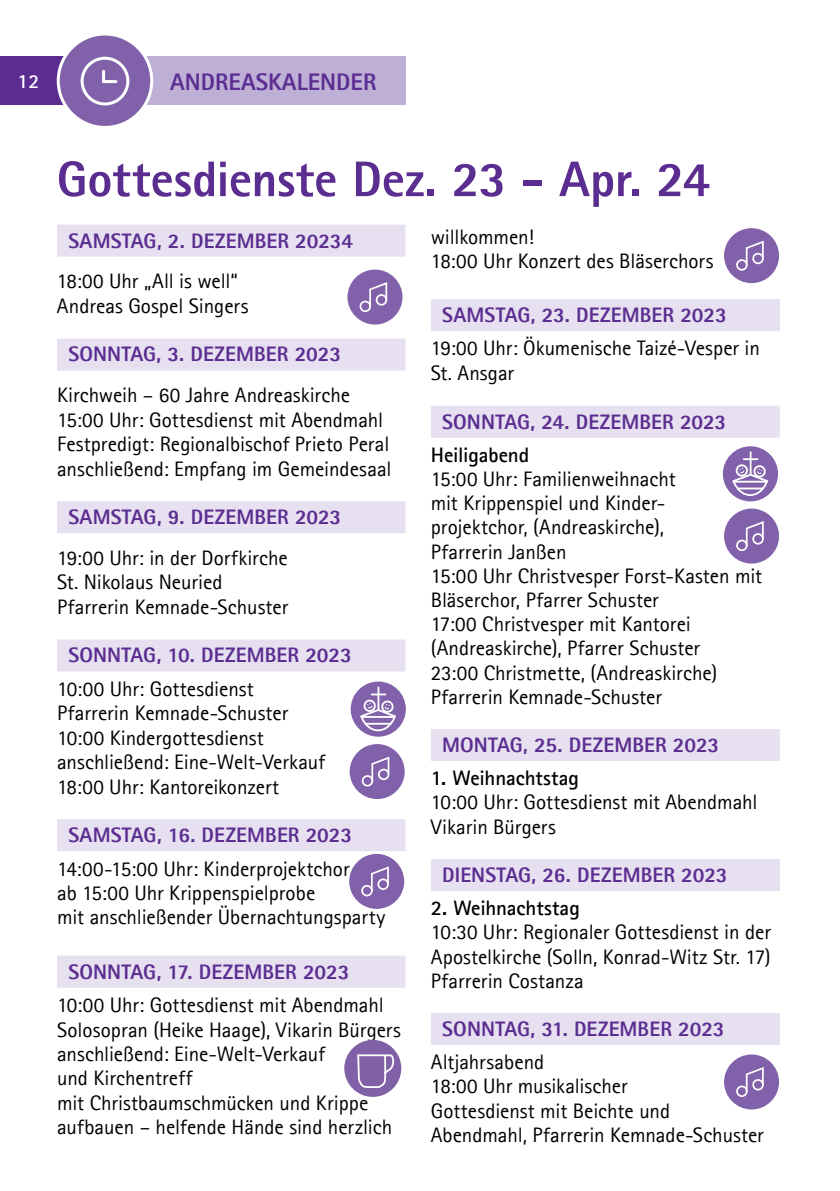
<style>
.page{position:relative;width:840px;height:1191px;background:#fff}
.page>*{position:absolute;margin:0;border:0;box-sizing:border-box;transform-origin:0 0}
.t1{font:800 50px "Agfa Rotis Sans Serif";letter-spacing:-.005em;color:#5c2d91}
.t2{font:800 24px "Agfa Rotis Sans Serif";color:#5c2d91}
.t3{font:21px/24.4px "Agfa Rotis Sans Serif";color:#000}
.t4{font:800 21px "Agfa Rotis Sans Serif";color:#5c2d91}
.t5{font:700 21px "Agfa Rotis Sans Serif";letter-spacing:-.005em;color:#000}
.t6{font:700 20px "Agfa Rotis Sans Serif";color:#fff}
</style>
<div class="page">
<div style="left:142px;top:57px;width:263px;height:48px;background:#beafd6"></div>
<div style="left:0;top:57px;width:81px;height:48px;background:#5c2d91"></div>
<div style="left:58px;top:34px;width:94px;height:93px;background:#8162aa;border-radius:50%"></div>
<div style="left:57px;top:33px;width:96px;height:96px;border:3px solid #fff;border-radius:50%"></div>
<div style="left:57px;top:225px;width:348px;height:32px;background:#e6e0f0"></div>
<div style="left:57px;top:338px;width:348px;height:32px;background:#e6e0f0"></div>
<div style="left:57px;top:501px;width:348px;height:32px;background:#e6e0f0"></div>
<div style="left:57px;top:639px;width:348px;height:32px;background:#e6e0f0"></div>
<div style="left:57px;top:819px;width:348px;height:32px;background:#e6e0f0"></div>
<div style="left:57px;top:955px;width:348px;height:32px;background:#e6e0f0"></div>
<div style="left:430px;top:299px;width:349px;height:32px;background:#e6e0f0"></div>
<div style="left:430px;top:406px;width:349px;height:32px;background:#e6e0f0"></div>
<div style="left:430px;top:729px;width:349px;height:32px;background:#e6e0f0"></div>
<div style="left:430px;top:859px;width:349px;height:32px;background:#e6e0f0"></div>
<div style="left:430px;top:1013px;width:349px;height:32px;background:#e6e0f0"></div>
<div style="left:81px;top:57px;width:48px;height:48px;border:3px solid #fff;border-radius:50%"></div>
<svg style="left:102px;top:71px;width:14px;height:12px"></svg>
<div style="left:722px;top:507px;width:58px;height:58px;background:#8162aa;border-radius:50%"></div>
<div style="left:720px;top:505px;width:61px;height:61px;border:3px solid #fff;border-radius:50%"></div>
<div style="left:735px;top:539px;width:12px;height:12px;border:2px solid #fff;border-radius:50%"></div>
<svg style="left:744px;top:521px;width:20px;height:26px"></svg>
<svg style="left:349px;top:680px;width:57px;height:57px"></svg>
<div style="left:348px;top:679px;width:59px;height:59px;border:2px solid #fff;border-radius:50%"></div>
<hr style="left:377px;top:687px;width:2px;height:23px;background:#fff">
<svg style="left:359px;top:693px;width:37px;height:39px"></svg>
<div style="left:722px;top:1053px;width:58px;height:58px;background:#8162aa;border-radius:50%"></div>
<div style="left:720px;top:1051px;width:61px;height:61px;border:3px solid #fff;border-radius:50%"></div>
<div style="left:735px;top:1085px;width:12px;height:12px;border:2px solid #fff;border-radius:50%"></div>
<svg style="left:744px;top:1067px;width:20px;height:26px"></svg>
<div style="left:346px;top:268px;width:58px;height:58px;background:#8162aa;border-radius:50%"></div>
<div style="left:344px;top:266px;width:61px;height:61px;border:3px solid #fff;border-radius:50%"></div>
<div style="left:359px;top:301px;width:12px;height:11px;border:2px solid #fff;border-radius:50%"></div>
<svg style="left:368px;top:282px;width:20px;height:26px"></svg>
<svg style="left:721px;top:445px;width:57px;height:57px"></svg>
<div style="left:720px;top:444px;width:59px;height:59px;border:2px solid #fff;border-radius:50%"></div>
<hr style="left:749px;top:452px;width:2px;height:22px;background:#fff">
<svg style="left:731px;top:458px;width:37px;height:39px"></svg>
<div style="left:722px;top:227px;width:58px;height:58px;background:#8162aa;border-radius:50%"></div>
<div style="left:720px;top:225px;width:61px;height:61px;border:3px solid #fff;border-radius:50%"></div>
<div style="left:735px;top:259px;width:12px;height:12px;border:2px solid #fff;border-radius:50%"></div>
<svg style="left:744px;top:240px;width:20px;height:27px"></svg>
<div style="left:348px;top:742px;width:58px;height:58px;background:#8162aa;border-radius:50%"></div>
<div style="left:346px;top:741px;width:61px;height:61px;border:3px solid #fff;border-radius:50%"></div>
<div style="left:361px;top:775px;width:12px;height:11px;border:2px solid #fff;border-radius:50%"></div>
<svg style="left:370px;top:756px;width:20px;height:26px"></svg>
<div style="left:344px;top:1040px;width:57px;height:56px;background:#8061a8;border-radius:50%"></div>
<svg style="left:356px;top:1053px;width:41px;height:44px"></svg>
<div style="left:347px;top:852px;width:58px;height:58px;background:#8162aa;border-radius:50%"></div>
<div style="left:346px;top:851px;width:61px;height:61px;border:3px solid #fff;border-radius:50%"></div>
<div style="left:361px;top:885px;width:11px;height:11px;border:2px solid #fff;border-radius:50%"></div>
<svg style="left:370px;top:866px;width:19px;height:26px"></svg>
<p class="t6" style="left:18px;top:68px;width:23px">12</p>
<p class="t2" style="left:170px;top:67px;width:16px">ANDR</p>
<p class="t2" style="left:228px;top:67px;width:147px">EASKALEND ER</p>
<h1 class="t1" style="left:57px;top:147px;width:654px">GOTTESDIENSTE DEZ. 23 - APR. 24</h1>
<p class="t4" style="left:68px;top:227px;width:286px">SAMSTAG, 2. DEZEM BER 20234</p>
<p class="t3" style="left:57px;top:269px;width:193px">18:00 Uhr „All is well“<br>Andreas Gospel Singers</p>
<p class="t4" style="left:68px;top:341px;width:274px">SONNTAG, 3. DEZEM BER 2023</p>
<p class="t3" style="left:57px;top:383px;width:336px">Kirchweih – 60 Jahre Andreaskirche 15:00 Uhr: Gottesdienst mit Abendmahl Festpredigt: Regionalbischof Prieto Peral anschließend: Empfang im Gemeindesaal</p>
<p class="t4" style="left:68px;top:504px;width:274px">SAMSTAG, 9. DEZEM BER 2023</p>
<p class="t3" style="left:57px;top:545px;width:233px">19:00 Uhr: in der Dorfkirche<br>St. Nikolaus Neuried<br>Pfarrerin Kemnade-Schuster</p>
<p class="t4" style="left:68px;top:642px;width:285px">SONNTAG, 10. DEZEM BER 2023</p>
<p class="t3" style="left:57px;top:676px;width:269px">10:00 Uhr: Gottesdienst<br>Pfarrerin Kemnade-Schuster<br>10:00 Kindergottesdienst anschließend: Eine-Welt-Verkauf<br>18:00 Uhr: Kantoreikonzert</p>
<p class="t4" style="left:68px;top:821px;width:285px">SAMSTAG, 16. DEZEM BER 2023</p>
<p class="t3" style="left:57px;top:856px;width:330px">14:00-15:00 Uhr: Kinderprojektchor<br>ab 15:00 Uhr Krippenspielprobe<br>mit anschließender Übernachtungsparty</p>
<p class="t4" style="left:68px;top:958px;width:282px">SONNTAG, 17. DEZEM BER 2023</p>
<p class="t3" style="left:57px;top:992px;width:345px">10:00 Uhr: Gottesdienst mit Abendmahl Solosopran (Heike Haage), Vikarin Bürgers anschließend: Eine-Welt-Verkauf<br>und Kirchentreff<br>mit Christbaumschmücken und Krippe aufbauen – helfende Hände sind herzlich</p>
<p class="t3" style="left:430px;top:225px;width:284px">willkommen!<br>18:00 Uhr Konzert des Bläserchors</p>
<p class="t4" style="left:442px;top:302px;width:286px">SAMSTAG, 23. DEZEM BER 2023</p>
<p class="t3" style="left:430px;top:336px;width:330px">19:00 Uhr: Ökumenische Taizé-Vesper in<br>St. Ansgar</p>
<p class="t4" style="left:442px;top:408px;width:285px">SONNTAG, 24. DEZEM BER 2023</p>
<p class="t5" style="left:430px;top:441px;width:100px">Heiligabend</p>
<p class="t3" style="left:430px;top:467px;width:333px">15:00 Uhr: Familienweihnacht<br>mit Krippenspiel und Kinder&shy;projektchor, (Andreaskirche),<br>Pfarrerin Janßen<br>15:00 Uhr Christvesper Forst-Kasten mit<br>Bläserchor, Pfarrer Schuster<br>17:00 Christvesper mit Kantorei (Andreaskirche), Pfarrer Schuster<br>23:00 Christmette, (Andreaskirche)<br>Pfarrerin Kemnade-Schuster</p>
<p class="t4" style="left:442px;top:731px;width:278px">MONTAG, 25. DEZEM BER 2023</p>
<p class="t5" style="left:430px;top:765px;width:150px">1. Weihnachtstag</p>
<p class="t3" style="left:430px;top:790px;width:328px">10:00 Uhr: Gottesdienst mit Abendmahl<br>Vikarin Bürgers</p>
<p class="t4" style="left:442px;top:861px;width:287px">DIENSTAG, 26. DEZEM BER 2023</p>
<p class="t5" style="left:430px;top:894px;width:150px">2. Weihnachtstag</p>
<p class="t3" style="left:430px;top:920px;width:341px;text-align:justify">10:30 Uhr: Regionaler Gottesdienst in der Apostelkirche (Solln, Konrad-Witz Str. 17)<br>Pfarrerin Costanza</p>
<p class="t4" style="left:442px;top:1015px;width:283px">SONNTAG, 31. DEZEM BER 2023</p>
<p class="t3" style="left:430px;top:1050px;width:334px">Altjahrsabend<br>18:00 Uhr musikalischer<br>Gottesdienst mit Beichte und<br>Abendmahl, Pfarrerin Kemnade-Schuster</p>
</div>
